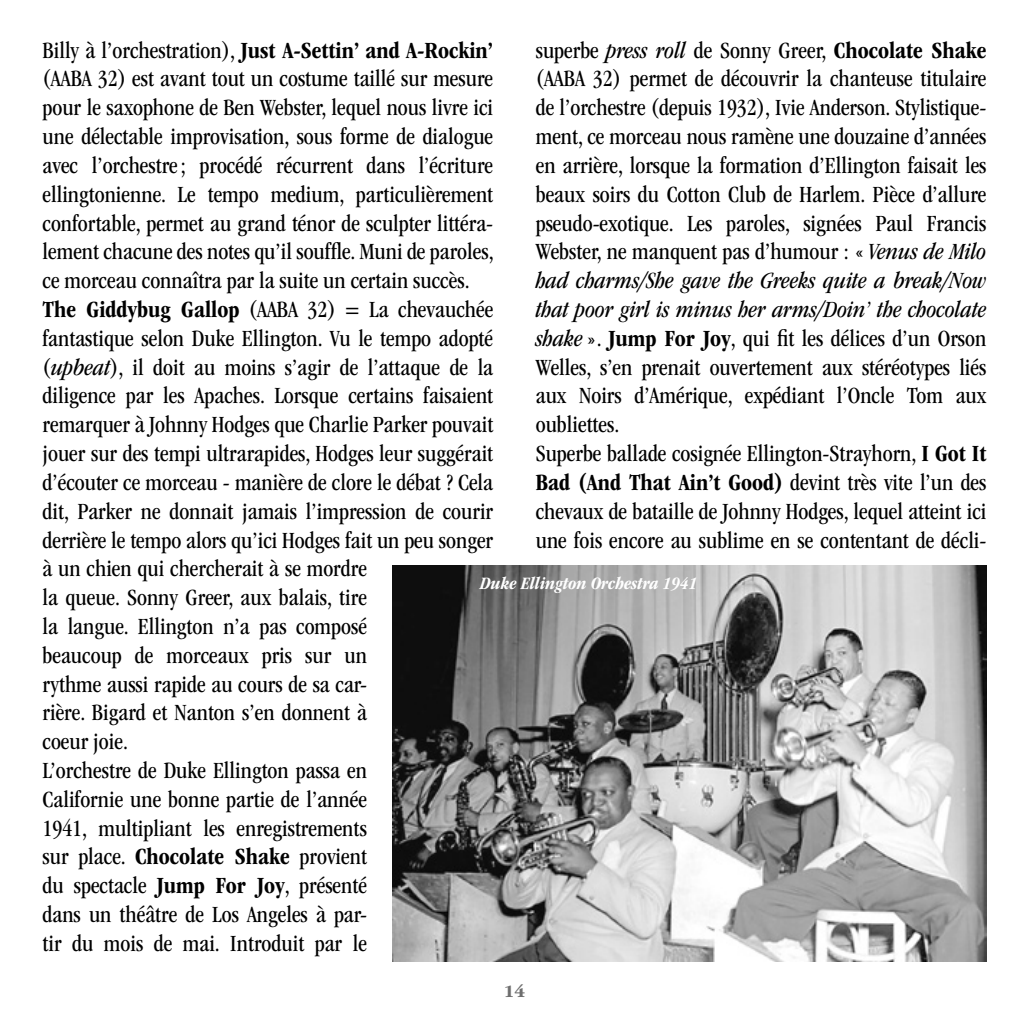
<style>
.page{position:relative;width:1029px;height:1021px;background:#fff}
.page>*{position:absolute;margin:0;border:0;box-sizing:border-box;transform-origin:0 0}
.t1{font:condensed 24px/28.8px "ITC Garamond Std";color:#000}
.t2{font:italic 700 condensed 18px "ITC Garamond Std";color:#fff}
.t3{font:700 18px "ITC Garamond Std";color:#6e6e6e}
.s1{font-weight:700}
.s2{font-style:italic}
</style>
<div class="page">
<img style="left:392px;top:565px;width:594px;height:396px">
<p class="t1" style="left:43px;top:36px;width:453px">Billy à l’orchestration), <span class="s1">Just A-Settin’ and A-Rockin’ </span>(AABA 32) est avant tout un costume taillé sur mesure pour le saxophone de Ben Webster, lequel nous livre ici une délectable improvisation, sous forme de dialogue avec l’orchestre; procédé récurrent dans l’écriture ellingtonienne. Le tempo medium, particulièrement confortable, permet au grand ténor de sculpter littéra&shy;lement chacune des notes qu’il souffle. Muni de paroles, ce morceau connaîtra par la suite un certain succès.<br><span class="s1">The Giddybug Gallop</span> (AABA 32) = La chevauchée fantastique selon Duke Ellington. Vu le tempo adopté (<span class="s2">upbeat</span>), il doit au moins s’agir de l’attaque de la diligence par les Apaches. Lorsque certains faisaient remarquer à Johnny Hodges que Charlie Parker pouvait jouer sur des tempi ultrarapides, Hodges leur suggérait d’écouter ce morceau - manière de clore le débat ? Cela dit, Parker ne donnait jamais l’impression de courir derrière le tempo alors qu’ici Hodges fait un peu songer à un chien qui chercherait à se mordre<br>la queue. Sonny Greer, aux balais, tire<br>la langue. Ellington n’a pas composé<br>beaucoup de morceaux pris sur un<br>rythme aussi rapide au cours de sa car-<br>rière. Bigard et Nanton s’en donnent à<br>coeur joie.<br>L’orchestre de Duke Ellington passa en<br>Californie une bonne partie de l’année<br>1941, multipliant les enregistrements<br>sur place. <span class="s1">Chocolate Shake</span> provient<br>du spectacle <span class="s1">Jump For Joy</span>, présenté<br>dans un théâtre de Los Angeles à par-<br>tir du mois de mai. Introduit par le</p>
<p class="t1" style="left:536px;top:36px;width:452px">superbe <span class="s2">press roll</span> de Sonny Greer, <span class="s1">Chocolate Shake </span>(AABA 32) permet de découvrir la chanteuse titulaire de l’orchestre (depuis 1932), Ivie Anderson. Stylistique&shy;ment, ce morceau nous ramène une douzaine d’années en arrière, lorsque la formation d’Ellington faisait les beaux soirs du Cotton Club de Harlem. Pièce d’allure pseudo-exotique. Les paroles, signées Paul Francis Webster, ne manquent pas d’humour : « <span class="s2">Venus de Milo had charms/She gave the Greeks quite a break/Now that poor girl is minus her arms/Doin’ the chocolate shake</span> ». <span class="s1">Jump For Joy</span>, qui fit les délices d’un Orson Welles, s’en prenait ouvertement aux stéréotypes liés aux Noirs d’Amérique, expédiant l’Oncle Tom aux oubliettes.<br>Superbe ballade cosignée Ellington-Strayhorn, <span class="s1">I Got It Bad (And That Ain’t Good)</span> devint très vite l’un des chevaux de bataille de Johnny Hodges, lequel atteint ici une fois encore au sublime en se contentant de décli-</p>
<p class="t2" style="left:480px;top:573px;width:219px">Duke Ellington Orchestra 1941</p>
<p class="t3" style="left:504px;top:980px;width:23px">14</p>
</div>
